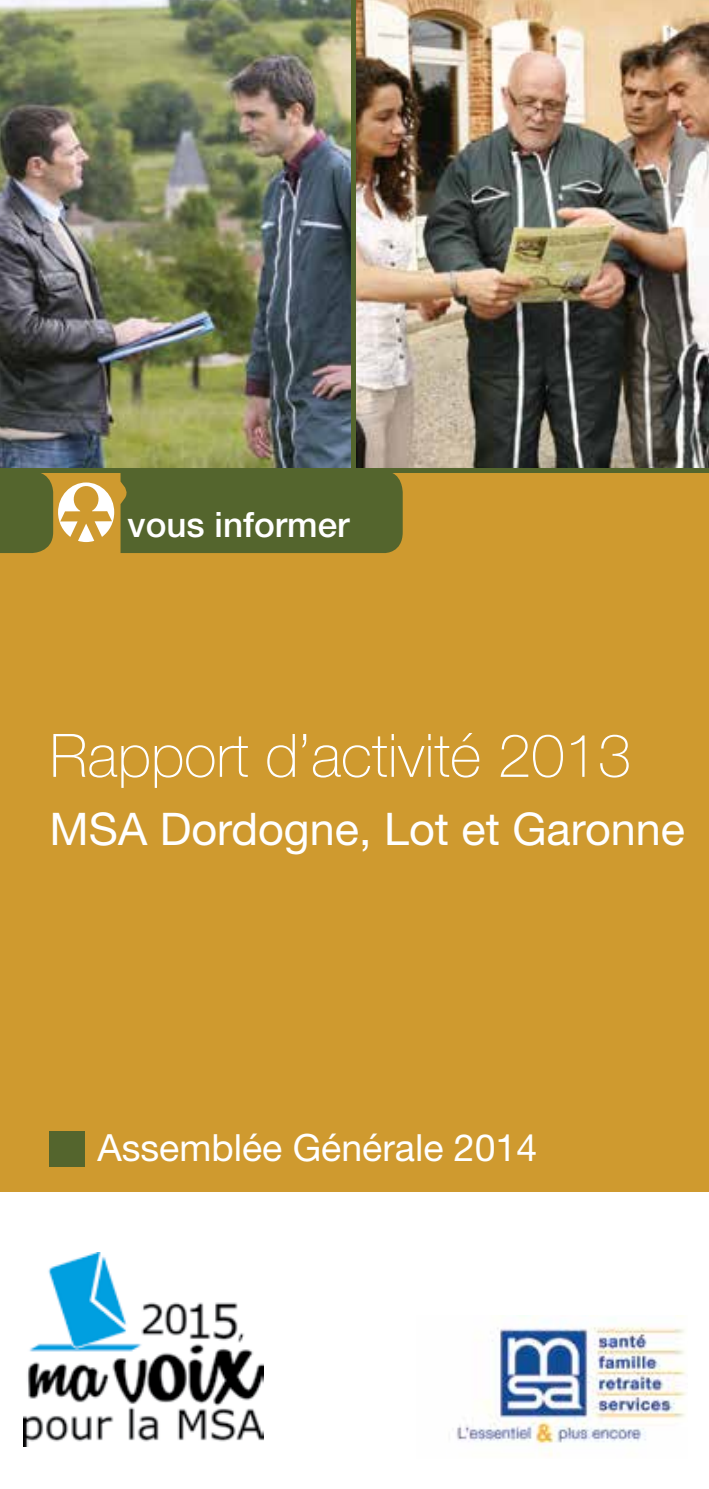
<style>
.page{position:relative;width:709px;height:1489px;background:#fff}
.page>*{position:absolute;margin:0;border:0;box-sizing:border-box;transform-origin:0 0}
.t1{font:100 60px "Helvetica Neue LT Std";color:#fff}
.t2{font:45px "Helvetica Neue LT Std";color:#fff}
.t3{font:37.5px "Helvetica Neue LT Std";color:#fff}
.t4{font:500 35px "Helvetica Neue LT Std";color:#fff}
</style>
<div class="page">
<img style="left:0;top:0;width:709px;height:468px">
<div style="left:0;top:468px;width:709px;height:723px;background:#cf9a2f"></div>
<img style="left:456px;top:1315px;width:230px;height:141px">
<div style="left:50px;top:1130px;width:35px;height:36px;background:#54652d"></div>
<div style="left:120px;top:472px;width:283px;height:81px;background:#54652d"></div>
<svg style="left:0;top:472px;width:114px;height:81px"></svg>
<img style="left:23px;top:1252px;width:241px;height:194px">
<hr style="left:351px;top:0;width:4px;height:469px;background:#54652d">
<hr style="left:0;top:468px;width:709px;height:4px;background:#54652d">
<p class="t4" style="left:128px;top:504px;width:223px">vous informer</p>
<h1 class="t1" style="left:50px;top:721px;width:583px">Rapport d’activité 2013</h1>
<p class="t2" style="left:50px;top:802px;width:637px">MSA Dordogne, Lot et Garonne</p>
<p class="t3" style="left:97px;top:1125px;width:441px">Assemblée Générale 2014</p>
</div>
